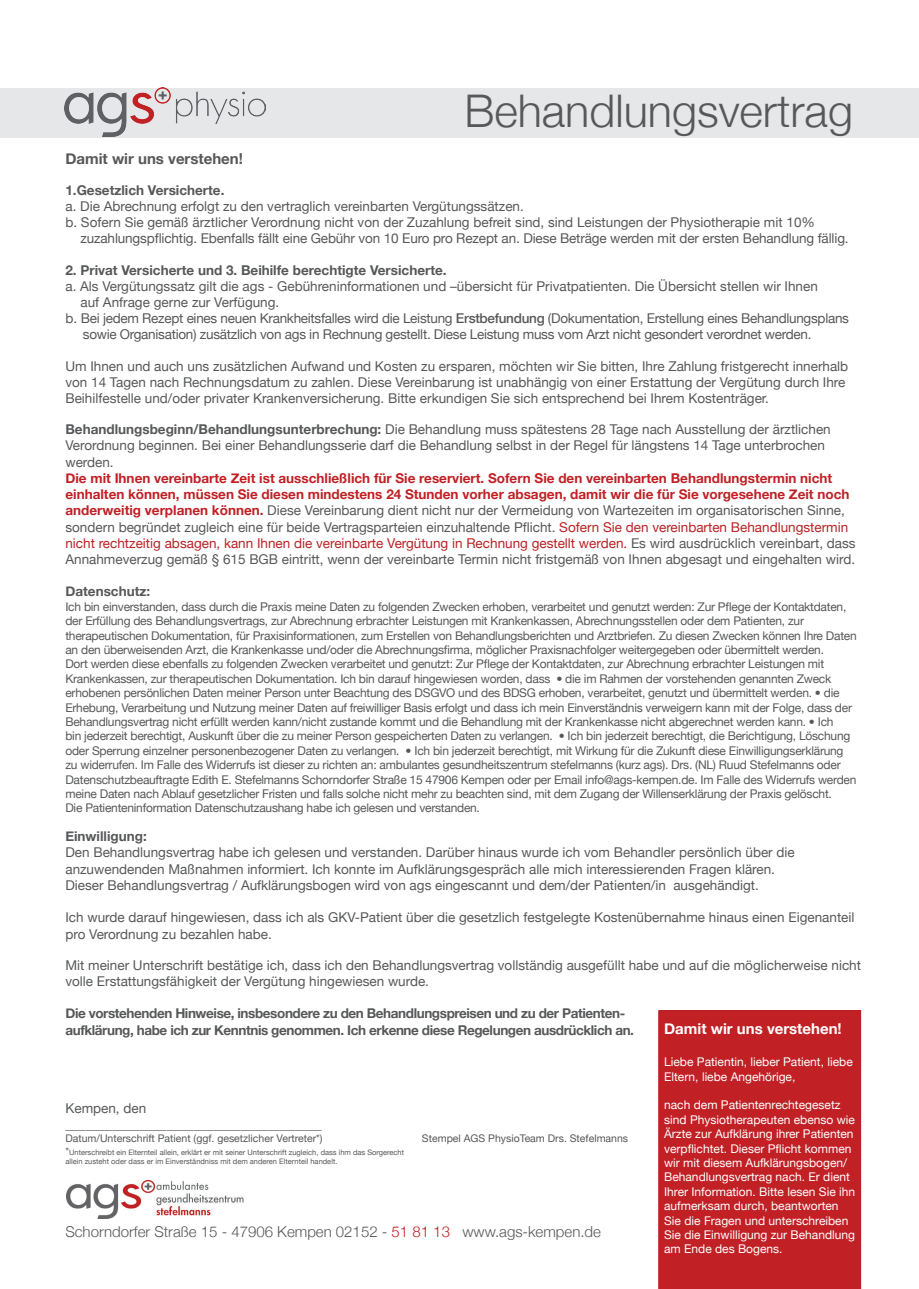
<style>
.page{position:relative;width:919px;height:1289px;background:#fff}
.page>*{position:absolute;margin:0;border:0;box-sizing:border-box;transform-origin:0 0}
.t1{font:300 45px "Helvetica Neue";color:#57585a}
.t2{font:300 15px "Helvetica Neue";color:#57585a}
.t3{font:700 15px "Helvetica Neue";color:#57585a}
.t4{font:700 15px "Helvetica Neue";color:#fff}
.t5{font:13.5px/16.2px "Helvetica Neue";color:#57585a}
.t6{font:13.5px "Helvetica Neue";letter-spacing:-.02em;color:#57585a}
.t7{font:700 13.5px/16.2px "Helvetica Neue";letter-spacing:-.03em;color:#57585a}
.t8{font:700 13.5px "Helvetica Neue";color:#57585a}
.t9{font:12px/14.4px "Helvetica Neue";letter-spacing:-.02em;color:#57585a}
.t10{font:12px/14.4px "Helvetica Neue";color:#fff}
.t11{font:10.5px "Helvetica Neue";color:#57585a}
.t12{font:7.5px/9px "Helvetica Neue";color:#57585a}
.s1{font-weight:500}
.s2{font-weight:700}
.s3{font-weight:700;color:#c12025}
.s4{color:#ba2224}
.s5{font-size:10.5px}
.s6{color:#c12025}
</style>
<div class="page">
<div style="left:0;top:88px;width:918px;height:50px;background:#e6e7e9"></div>
<img style="left:65px;top:87px;width:201px;height:50px">
<img style="left:67px;top:1180px;width:176px;height:38px">
<div style="left:658px;top:1010px;width:203px;height:278px;background:#c12025"></div>
<h1 class="t1" style="left:464px;top:74px;width:390px">Behandlungsvertrag</h1>
<p class="t3" style="left:65px;top:145px;width:179px">Damit wir uns verstehen!</p>
<p class="t8" style="left:65px;top:178px;width:160px">1.Gesetzlich Versicherte.</p>
<p class="t5" style="left:65px;top:197px;width:460px">a. Die Abrechnung erfolgt zu den vertraglich vereinbarten Vergütungssätzen.</p>
<p class="t5" style="left:65px;top:213px;width:751px">b. Sofern Sie gemäß ärztlicher Verordnung nicht von der Zuzahlung befreit sind, sind Leistungen der Physiotherapie mit 10%</p>
<p class="t5" style="left:80px;top:229px;width:769px">zuzahlungspflichtig. Ebenfalls fällt eine Gebühr von 10 Euro pro Rezept an. Diese Beträge werden mit der ersten Behandlung fällig.</p>
<p class="t8" style="left:65px;top:257px;width:383px">2. Privat Versicherte und 3. Beihilfe berechtigte Versicherte.</p>
<p class="t5" style="left:65px;top:277px;width:753px">a. Als Vergütungssatz gilt die ags - Gebühreninformationen und –übersicht für Privatpatienten. Die Übersicht stellen wir Ihnen</p>
<p class="t5" style="left:80px;top:293px;width:200px">auf Anfrage gerne zur Verfügung.</p>
<p class="t6" style="left:65px;top:307px;width:785px">b. Bei jedem Rezept eines neuen Krankheitsfalles wird die Leistung <span class="s1">Erstbefundung</span> (Dokumentation, Erstellung eines Behandlungsplans</p>
<p class="t6" style="left:83px;top:323px;width:730px">sowie Organisation) zusätzlich von ags in Rechnung gestellt. Diese Leistung muss vom Arzt nicht gesondert verordnet werden.</p>
<p class="t5" style="left:65px;top:357px;width:784px">Um Ihnen und auch uns zusätzlichen Aufwand und Kosten zu ersparen, möchten wir Sie bitten, Ihre Zahlung fristgerecht innerhalb von 14 Tagen nach Rechnungsdatum zu zahlen. Diese Vereinbarung ist unabhängig von einer Erstattung der Vergütung durch Ihre<br>Beihilfestelle und/oder privater Krankenversicherung. Bitte erkundigen Sie sich entsprechend bei Ihrem Kostenträger.</p>
<p class="t5" style="left:65px;top:420px;width:766px"><span class="s2">Behandlungsbeginn/Behandlungsunterbrechung:</span> Die Behandlung muss spätestens 28 Tage nach Ausstellung der ärztlichen<br>Verordnung beginnen. Bei einer Behandlungsserie darf die Behandlung selbst in der Regel für längstens 14 Tage unterbrochen werden.</p>
<p class="t5" style="left:65px;top:469px;width:791px"><span class="s3">Die mit Ihnen vereinbarte Zeit ist ausschließlich für Sie reserviert. Sofern Sie den vereinbarten Behandlungstermin nicht einhalten können, müssen Sie diesen mindestens 24 Stunden vorher absagen, damit wir die für Sie vorgesehene Zeit noch anderweitig verplanen können.</span> Diese Vereinbarung dient nicht nur der Vermeidung von Wartezeiten im organisatorischen Sinne, sondern begründet zugleich eine für beide Vertragsparteien einzuhaltende Pflicht. <span class="s4">Sofern Sie den vereinbarten Behandlungstermin nicht rechtzeitig absagen, kann Ihnen die vereinbarte Vergütung in Rechnung gestellt werden.</span> Es wird ausdrücklich vereinbart, dass Annahmeverzug gemäß § 615 BGB eintritt, wenn der vereinbarte Termin nicht fristgemäß von Ihnen abgesagt und eingehalten wird.</p>
<p class="t8" style="left:65px;top:579px;width:86px">Datenschutz:</p>
<p class="t9" style="left:65px;top:598px;width:792px">Ich bin einverstanden, dass durch die Praxis meine Daten zu folgenden Zwecken erhoben, verarbeitet und genutzt werden: Zur Pflege der Kontaktdaten, der Erfüllung des Behandlungsvertrags, zur Abrechnung erbrachter Leistungen mit Krankenkassen, Abrechnungsstellen oder dem Patienten, zur therapeutischen Dokumentation, für Praxisinformationen, zum Erstellen von Behandlungsberichten und Arztbriefen. Zu diesen Zwecken können Ihre Daten an den überweisenden Arzt, die Krankenkasse und/oder die Abrechnungsfirma, möglicher Praxisnachfolger weitergegeben oder übermittelt werden.<br>Dort werden diese ebenfalls zu folgenden Zwecken verarbeitet und genutzt: Zur Pflege der Kontaktdaten, zur Abrechnung erbrachter Leistungen mit Krankenkassen, zur therapeutischen Dokumentation. Ich bin darauf hingewiesen worden, dass • die im Rahmen der vorstehenden genannten Zweck erhobenen persönlichen Daten meiner Person unter Beachtung des DSGVO und des BDSG erhoben, verarbeitet, genutzt und übermittelt werden. • die Erhebung, Verarbeitung und Nutzung meiner Daten auf freiwilliger Basis erfolgt und dass ich mein Einverständnis verweigern kann mit der Folge, dass der Behandlungsvertrag nicht erfüllt werden kann/nicht zustande kommt und die Behandlung mit der Krankenkasse nicht abgerechnet werden kann. • Ich<br>bin jederzeit berechtigt, Auskunft über die zu meiner Person gespeicherten Daten zu verlangen. • Ich bin jederzeit berechtigt, die Berichtigung, Löschung oder Sperrung einzelner personenbezogener Daten zu verlangen. • Ich bin jederzeit berechtigt, mit Wirkung für die Zukunft diese Einwilligungserklärung zu widerrufen. Im Falle des Widerrufs ist dieser zu richten an: ambulantes gesundheitszentrum stefelmanns (kurz ags). Drs. (NL) Ruud Stefelmanns oder Datenschutzbeauftragte Edith E. Stefelmanns Schorndorfer Straße 15 47906 Kempen oder per Email info@ags-kempen.de. Im Falle des Widerrufs werden meine Daten nach Ablauf gesetzlicher Fristen und falls solche nicht mehr zu beachten sind, mit dem Zugang der Willenserklärung der Praxis gelöscht.<br>Die Patienteninformation Datenschutzaushang habe ich gelesen und verstanden.</p>
<p class="t8" style="left:65px;top:824px;width:83px">Einwilligung:</p>
<p class="t5" style="left:65px;top:843px;width:730px">Den Behandlungsvertrag habe ich gelesen und verstanden. Darüber hinaus wurde ich vom Behandler persönlich über die anzuwendenden Maßnahmen informiert. Ich konnte im Aufklärungsgespräch alle mich interessierenden Fragen klären.<br>Dieser Behandlungsvertrag / Aufklärungsbogen wird von ags eingescannt und dem/der Patienten/in ausgehändigt.</p>
<p class="t5" style="left:65px;top:908px;width:790px">Ich wurde darauf hingewiesen, dass ich als GKV-Patient über die gesetzlich festgelegte Kostenübernahme hinaus einen Eigenanteil pro Verordnung zu bezahlen habe.</p>
<p class="t5" style="left:65px;top:955px;width:797px">Mit meiner Unterschrift bestätige ich, dass ich den Behandlungsvertrag vollständig ausgefüllt habe und auf die möglicherweise nicht volle Erstattungsfähigkeit der Vergütung hingewiesen wurde.</p>
<p class="t7" style="left:65px;top:1004px;width:570px">Die vorstehenden Hinweise, insbesondere zu den Behandlungspreisen und zu der Patienten&shy;aufklärung, habe ich zur Kenntnis genommen. Ich erkenne diese Regelungen ausdrücklich an.</p>
<p class="t4" style="left:664px;top:1014px;width:179px">Damit wir uns verstehen!</p>
<p class="t10" style="left:664px;top:1053px;width:190px">Liebe Patientin, lieber Patient, liebe<br>Eltern, liebe Angehörige,</p>
<p class="t10" style="left:664px;top:1097px;width:192px">nach dem Patientenrechtegesetz sind Physiotherapeuten ebenso wie Ärzte zur Aufklärung ihrer Patienten verpflichtet. Dieser Pflicht kommen wir mit diesem Aufklärungsbogen/ Behandlungsvertrag nach. Er dient Ihrer Information. Bitte lesen Sie ihn aufmerksam durch, beantworten Sie die Fragen und unterschreiben Sie die Einwilligung zur Behandlung am Ende des Bogens.</p>
<p class="t5" style="left:65px;top:1099px;width:258px">Kempen, den ______________________________________</p>
<p class="t11" style="left:65px;top:1129px;width:259px">Datum/Unterschrift Patient (ggf. gesetzlicher Vertreter*)</p>
<p class="t11" style="left:422px;top:1129px;width:208px">Stempel AGS PhysioTeam Drs. Stefelmanns</p>
<p class="t12" style="left:65px;top:1146px;width:340px"><span class="s5">*</span>Unterschreibt ein Elternteil allein, erklärt er mit seiner Unterschrift zugleich, dass ihm das Sorgerecht allein zusteht oder dass er im Einverständniss mit dem anderen Elternteil handelt.</p>
<p class="t2" style="left:65px;top:1219px;width:537px">Schorndorfer Straße 15 - 47906 Kempen 02152 - <span class="s6">51 81 13</span> www.ags-kempen.de</p>
</div>
